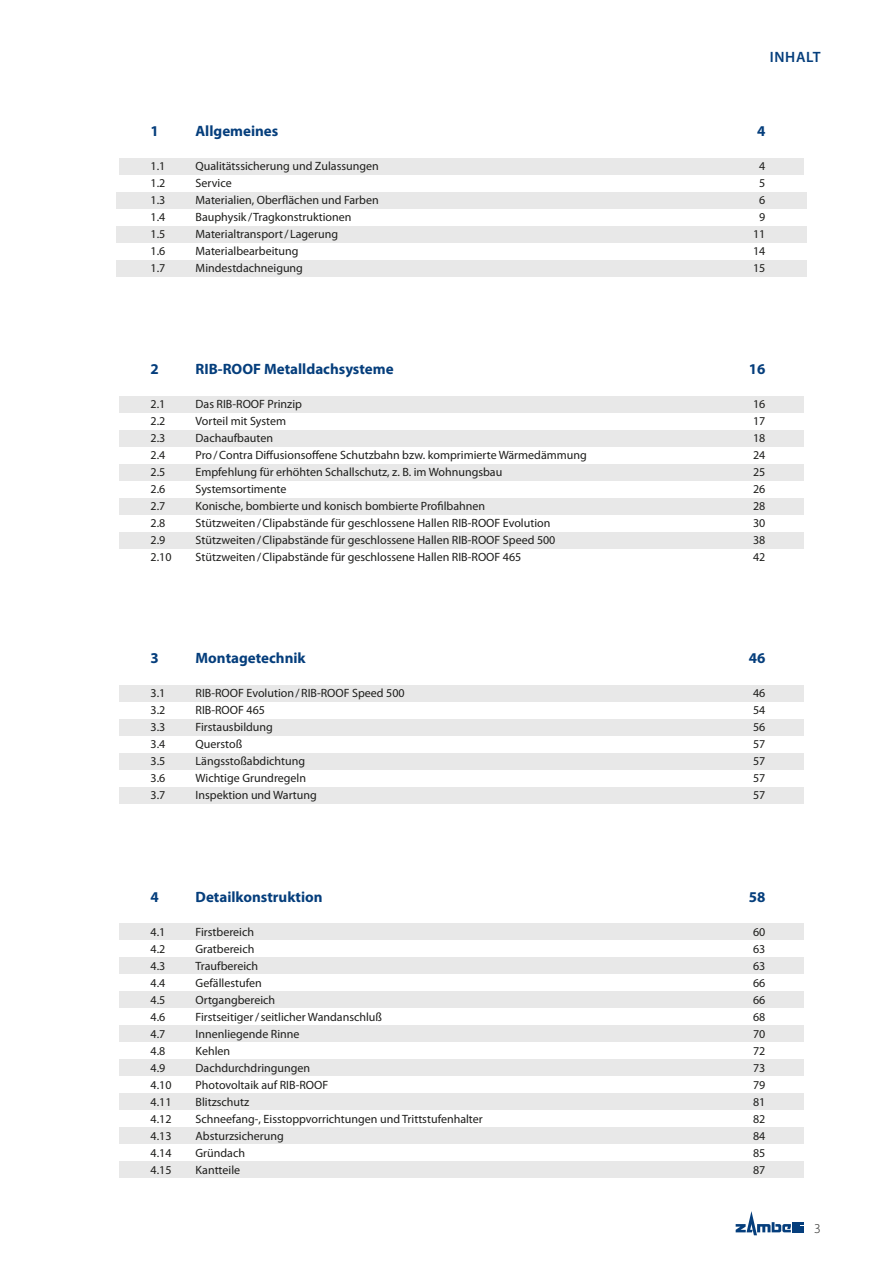
<style>
.page{position:relative;width:893px;height:1263px;background:#fff}
.page>*{position:absolute;margin:0;border:0;box-sizing:border-box;transform-origin:0 0}
.t1{font:700 15px "Myriad Pro";color:#053e7c}
.t2{font:600 15px "Myriad Pro";letter-spacing:.045em;color:#053e7c}
.t3{font:300 13.5px "Myriad Pro";color:#1d1d1b}
.t4{font:12px "Myriad Pro";color:#1d1d1b}
</style>
<div class="page">
<svg style="left:736px;top:1211px;width:68px;height:24px"></svg>
<div style="left:119px;top:158px;width:684px;height:17px;background:#e8e8e8"></div>
<div style="left:116px;top:192px;width:691px;height:17px;background:#e8e8e8"></div>
<div style="left:116px;top:226px;width:691px;height:17px;background:#e8e8e8"></div>
<div style="left:116px;top:260px;width:691px;height:17px;background:#e8e8e8"></div>
<div style="left:119px;top:396px;width:684px;height:17px;background:#e8e8e8"></div>
<div style="left:119px;top:430px;width:684px;height:17px;background:#e8e8e8"></div>
<div style="left:119px;top:464px;width:684px;height:17px;background:#e8e8e8"></div>
<div style="left:119px;top:498px;width:684px;height:17px;background:#e8e8e8"></div>
<div style="left:119px;top:532px;width:684px;height:17px;background:#e8e8e8"></div>
<div style="left:119px;top:685px;width:684px;height:17px;background:#e8e8e8"></div>
<div style="left:119px;top:719px;width:684px;height:17px;background:#e8e8e8"></div>
<div style="left:119px;top:753px;width:684px;height:17px;background:#e8e8e8"></div>
<div style="left:119px;top:787px;width:684px;height:17px;background:#e8e8e8"></div>
<div style="left:119px;top:923px;width:684px;height:17px;background:#e8e8e8"></div>
<div style="left:119px;top:957px;width:684px;height:17px;background:#e8e8e8"></div>
<div style="left:119px;top:991px;width:684px;height:17px;background:#e8e8e8"></div>
<div style="left:119px;top:1025px;width:684px;height:17px;background:#e8e8e8"></div>
<div style="left:119px;top:1059px;width:684px;height:17px;background:#e8e8e8"></div>
<div style="left:119px;top:1093px;width:684px;height:17px;background:#e8e8e8"></div>
<div style="left:119px;top:1127px;width:684px;height:17px;background:#e8e8e8"></div>
<div style="left:119px;top:1161px;width:684px;height:17px;background:#e8e8e8"></div>
<p class="t2" style="left:770px;top:48px;width:52px">INHALT</p>
<p class="t1" style="left:151px;top:121px;width:10px">1</p>
<p class="t1" style="left:196px;top:121px;width:84px">Allgemeines</p>
<p class="t1" style="left:757px;top:121px;width:10px">4</p>
<p class="t4" style="left:151px;top:159px;width:16px">1.1</p>
<p class="t4" style="left:196px;top:159px;width:185px">Qualitätssicherung und Zulassungen</p>
<p class="t4" style="left:759px;top:159px;width:8px">4</p>
<p class="t4" style="left:151px;top:176px;width:16px">1.2</p>
<p class="t4" style="left:196px;top:176px;width:38px">Service</p>
<p class="t4" style="left:759px;top:176px;width:8px">5</p>
<p class="t4" style="left:151px;top:193px;width:16px">1.3</p>
<p class="t4" style="left:196px;top:193px;width:185px">Materialien, Oberflächen und Farben</p>
<p class="t4" style="left:759px;top:193px;width:8px">6</p>
<p class="t4" style="left:151px;top:210px;width:16px">1.4</p>
<p class="t4" style="left:196px;top:210px;width:157px">Bauphysik /Tragkonstruktionen</p>
<p class="t4" style="left:759px;top:210px;width:8px">9</p>
<p class="t4" style="left:151px;top:227px;width:16px">1.5</p>
<p class="t4" style="left:196px;top:227px;width:144px">Materialtransport/ Lagerung</p>
<p class="t4" style="left:753px;top:227px;width:14px">11</p>
<p class="t4" style="left:151px;top:244px;width:16px">1.6</p>
<p class="t4" style="left:196px;top:244px;width:104px">Materialbearbeitung</p>
<p class="t4" style="left:753px;top:244px;width:14px">14</p>
<p class="t4" style="left:151px;top:261px;width:16px">1.7</p>
<p class="t4" style="left:196px;top:261px;width:109px">Mindestdachneigung</p>
<p class="t4" style="left:753px;top:261px;width:14px">15</p>
<p class="t1" style="left:151px;top:359px;width:10px">2</p>
<p class="t1" style="left:196px;top:359px;width:200px">RIB-ROOF Metalldachsysteme</p>
<p class="t1" style="left:749px;top:359px;width:18px">16</p>
<p class="t4" style="left:151px;top:397px;width:16px">2.1</p>
<p class="t4" style="left:196px;top:397px;width:108px">Das RIB-ROOF Prinzip</p>
<p class="t4" style="left:753px;top:397px;width:14px">16</p>
<p class="t4" style="left:151px;top:414px;width:16px">2.2</p>
<p class="t4" style="left:196px;top:414px;width:92px">Vorteil mit System</p>
<p class="t4" style="left:753px;top:414px;width:14px">17</p>
<p class="t4" style="left:151px;top:431px;width:16px">2.3</p>
<p class="t4" style="left:196px;top:431px;width:79px">Dachaufbauten</p>
<p class="t4" style="left:753px;top:431px;width:14px">18</p>
<p class="t4" style="left:151px;top:448px;width:16px">2.4</p>
<p class="t4" style="left:196px;top:448px;width:393px">Pro/Contra Diffusionsoffene Schutzbahn bzw. komprimierte Wärmedämmung</p>
<p class="t4" style="left:753px;top:448px;width:14px">24</p>
<p class="t4" style="left:151px;top:465px;width:16px">2.5</p>
<p class="t4" style="left:196px;top:465px;width:308px">Empfehlung für erhöhten Schallschutz, z. B. im Wohnungsbau</p>
<p class="t4" style="left:753px;top:465px;width:14px">25</p>
<p class="t4" style="left:151px;top:482px;width:16px">2.6</p>
<p class="t4" style="left:196px;top:482px;width:92px">Systemsortimente</p>
<p class="t4" style="left:753px;top:482px;width:14px">26</p>
<p class="t4" style="left:151px;top:499px;width:16px">2.7</p>
<p class="t4" style="left:196px;top:499px;width:291px">Konische, bombierte und konisch bombierte Profilbahnen</p>
<p class="t4" style="left:753px;top:499px;width:14px">28</p>
<p class="t4" style="left:151px;top:516px;width:16px">2.8</p>
<p class="t4" style="left:196px;top:516px;width:356px">Stützweiten/Clipabstände für geschlossene Hallen RIB-ROOF Evolution</p>
<p class="t4" style="left:753px;top:516px;width:14px">30</p>
<p class="t4" style="left:151px;top:533px;width:16px">2.9</p>
<p class="t4" style="left:196px;top:533px;width:361px">Stützweiten/Clipabstände für geschlossene Hallen RIB-ROOF Speed 500</p>
<p class="t4" style="left:753px;top:533px;width:14px">38</p>
<p class="t4" style="left:151px;top:550px;width:22px">2.10</p>
<p class="t4" style="left:196px;top:550px;width:327px">Stützweiten/Clipabstände für geschlossene Hallen RIB-ROOF 465</p>
<p class="t4" style="left:753px;top:550px;width:14px">42</p>
<p class="t1" style="left:151px;top:648px;width:10px">3</p>
<p class="t1" style="left:196px;top:648px;width:112px">Montagetechnik</p>
<p class="t1" style="left:749px;top:648px;width:18px">46</p>
<p class="t4" style="left:151px;top:686px;width:16px">3.1</p>
<p class="t4" style="left:196px;top:686px;width:211px">RIB-ROOF Evolution/RIB-ROOF Speed 500</p>
<p class="t4" style="left:753px;top:686px;width:14px">46</p>
<p class="t4" style="left:151px;top:703px;width:16px">3.2</p>
<p class="t4" style="left:196px;top:703px;width:71px">RIB-ROOF 465</p>
<p class="t4" style="left:753px;top:703px;width:14px">54</p>
<p class="t4" style="left:151px;top:720px;width:16px">3.3</p>
<p class="t4" style="left:196px;top:720px;width:79px">Firstausbildung</p>
<p class="t4" style="left:753px;top:720px;width:14px">56</p>
<p class="t4" style="left:151px;top:737px;width:16px">3.4</p>
<p class="t4" style="left:196px;top:737px;width:48px">Querstoß</p>
<p class="t4" style="left:753px;top:737px;width:14px">57</p>
<p class="t4" style="left:151px;top:754px;width:16px">3.5</p>
<p class="t4" style="left:196px;top:754px;width:111px">Längsstoßabdichtung</p>
<p class="t4" style="left:753px;top:754px;width:14px">57</p>
<p class="t4" style="left:151px;top:771px;width:16px">3.6</p>
<p class="t4" style="left:196px;top:771px;width:112px">Wichtige Grundregeln</p>
<p class="t4" style="left:753px;top:771px;width:14px">57</p>
<p class="t4" style="left:151px;top:788px;width:16px">3.7</p>
<p class="t4" style="left:196px;top:788px;width:123px">Inspektion und Wartung</p>
<p class="t4" style="left:753px;top:788px;width:14px">57</p>
<p class="t1" style="left:151px;top:887px;width:10px">4</p>
<p class="t1" style="left:196px;top:887px;width:128px">Detailkonstruktion</p>
<p class="t1" style="left:749px;top:887px;width:18px">58</p>
<p class="t4" style="left:151px;top:924px;width:16px">4.1</p>
<p class="t4" style="left:196px;top:924px;width:60px">Firstbereich</p>
<p class="t4" style="left:753px;top:924px;width:14px">60</p>
<p class="t4" style="left:151px;top:941px;width:16px">4.2</p>
<p class="t4" style="left:196px;top:941px;width:60px">Gratbereich</p>
<p class="t4" style="left:753px;top:941px;width:14px">63</p>
<p class="t4" style="left:151px;top:958px;width:16px">4.3</p>
<p class="t4" style="left:196px;top:958px;width:64px">Traufbereich</p>
<p class="t4" style="left:753px;top:958px;width:14px">63</p>
<p class="t4" style="left:151px;top:975px;width:16px">4.4</p>
<p class="t4" style="left:196px;top:975px;width:68px">Gefällestufen</p>
<p class="t4" style="left:753px;top:975px;width:14px">66</p>
<p class="t4" style="left:151px;top:992px;width:16px">4.5</p>
<p class="t4" style="left:196px;top:992px;width:81px">Ortgangbereich</p>
<p class="t4" style="left:753px;top:992px;width:14px">66</p>
<p class="t4" style="left:151px;top:1009px;width:16px">4.6</p>
<p class="t4" style="left:196px;top:1009px;width:188px">Firstseitiger/seitlicher Wandanschluß</p>
<p class="t4" style="left:753px;top:1009px;width:14px">68</p>
<p class="t4" style="left:151px;top:1026px;width:16px">4.7</p>
<p class="t4" style="left:196px;top:1026px;width:106px">Innenliegende Rinne</p>
<p class="t4" style="left:753px;top:1026px;width:14px">70</p>
<p class="t4" style="left:151px;top:1043px;width:16px">4.8</p>
<p class="t4" style="left:196px;top:1043px;width:36px">Kehlen</p>
<p class="t4" style="left:753px;top:1043px;width:14px">72</p>
<p class="t4" style="left:151px;top:1060px;width:16px">4.9</p>
<p class="t4" style="left:196px;top:1060px;width:116px">Dachdurchdringungen</p>
<p class="t4" style="left:753px;top:1060px;width:14px">73</p>
<p class="t4" style="left:151px;top:1077px;width:22px">4.10</p>
<p class="t4" style="left:196px;top:1077px;width:134px">Photovoltaik auf RIB-ROOF</p>
<p class="t4" style="left:753px;top:1077px;width:14px">79</p>
<p class="t4" style="left:151px;top:1094px;width:22px">4.11</p>
<p class="t4" style="left:196px;top:1094px;width:55px">Blitzschutz</p>
<p class="t4" style="left:753px;top:1094px;width:14px">81</p>
<p class="t4" style="left:151px;top:1111px;width:22px">4.12</p>
<p class="t4" style="left:196px;top:1111px;width:289px">Schneefang-, Eisstoppvorrichtungen und Trittstufenhalter</p>
<p class="t4" style="left:753px;top:1111px;width:14px">82</p>
<p class="t4" style="left:151px;top:1128px;width:22px">4.13</p>
<p class="t4" style="left:196px;top:1128px;width:90px">Absturzsicherung</p>
<p class="t4" style="left:753px;top:1128px;width:14px">84</p>
<p class="t4" style="left:151px;top:1145px;width:22px">4.14</p>
<p class="t4" style="left:196px;top:1145px;width:51px">Gründach</p>
<p class="t4" style="left:753px;top:1145px;width:14px">85</p>
<p class="t4" style="left:151px;top:1162px;width:22px">4.15</p>
<p class="t4" style="left:196px;top:1162px;width:46px">Kantteile</p>
<p class="t4" style="left:753px;top:1162px;width:14px">87</p>
<p class="t3" style="left:814px;top:1220px;width:8px">3</p>
</div>
